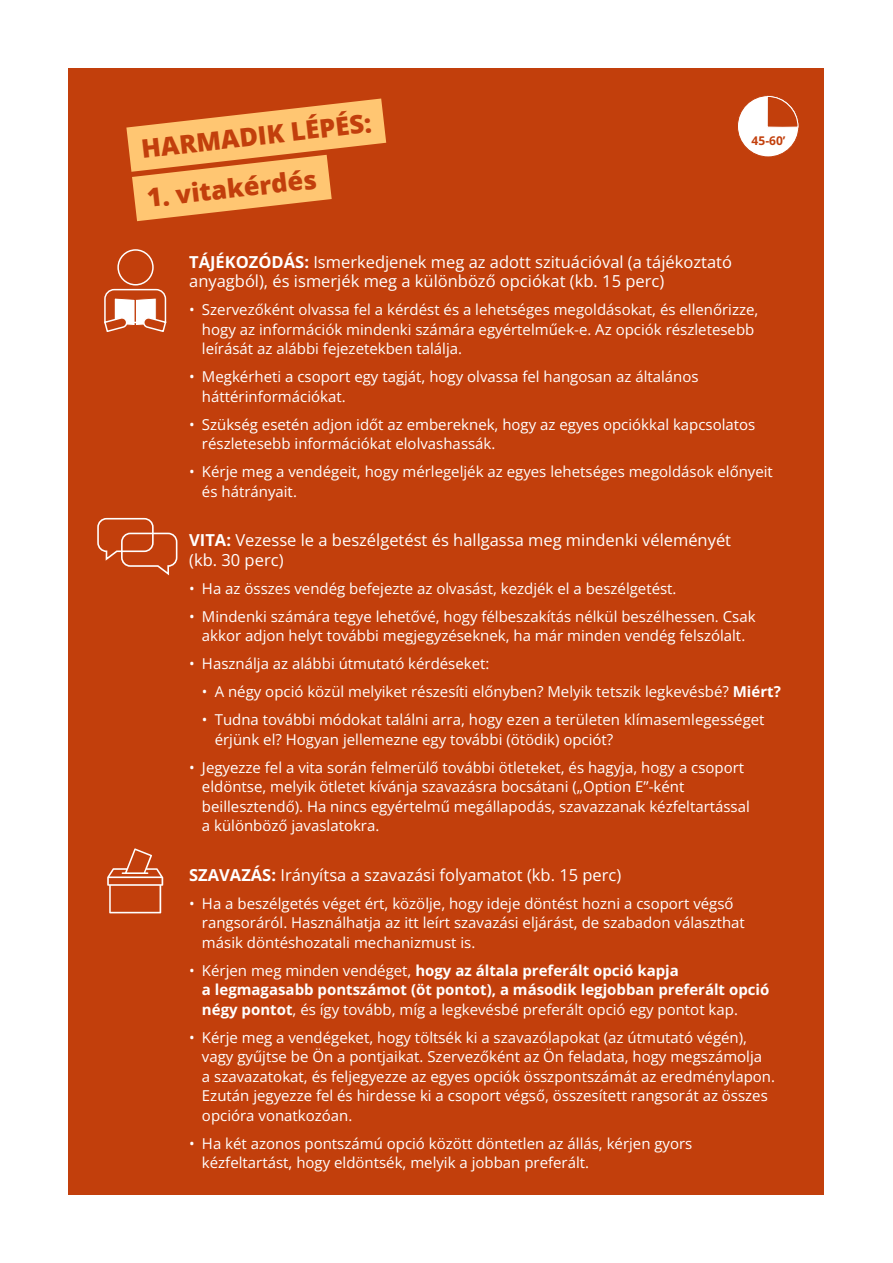
<style>
.page{position:relative;width:893px;height:1263px;background:#fff}
.page>*{position:absolute;margin:0;border:0;box-sizing:border-box;transform-origin:0 0}
.HH0{font:800 25.5px "Open Sans";color:#c23f0c}
.Hp2{font:16.5px/19.5px "Open Sans";color:#fff}
.t1{font:15px/19.5px "Open Sans";color:#fff}
.t2{font:700 15px/19.5px "Open Sans";color:#fff}
.t3{font:700 12px "Open Sans";color:#c23f0c}
.s1{font-weight:700}
.s2{font-weight:400}
</style>
<div class="page">
<div style="left:68px;top:68px;width:756px;height:1127px;background:#c23f0c"></div>
<svg style="left:126px;top:99px;width:260px;height:122px"></svg>
<div style="left:117px;top:250px;width:37px;height:35px;border:1px solid #fff;border-radius:50%"></div>
<svg style="left:104px;top:288px;width:63px;height:43px"></svg>
<div style="left:97px;top:518px;width:57px;height:34px;border:2px solid #fff;border-radius:8px"></div>
<div style="left:121px;top:533px;width:56px;height:34px;border:2px solid #fff;border-radius:8px"></div>
<svg style="left:107px;top:848px;width:56px;height:65px"></svg>
<div style="left:737px;top:96px;width:62px;height:61px;background:#fff;border-radius:50%"></div>
<div style="left:737px;top:95px;width:62px;height:62px;border:1px solid #c23f0c;border-radius:50%"></div>
<svg style="left:766px;top:96px;width:33px;height:32px"></svg>
<p class="HH0" style="left:139px;top:131px;width:233px;rotate:-7deg">HARMADIK LÉPÉS:</p>
<p class="HH0" style="left:145px;top:180px;width:172px;rotate:-7deg">1. vitakérdés</p>
<p class="t3" style="left:752px;top:133px;width:35px">45-60’</p>
<p class="Hp2" style="left:189px;top:251px;width:544px"><span class="s1">TÁJÉKOZÓDÁS:</span> Ismerkedjenek meg az adott szituációval (a tájékoztató anyagból), és ismerjék meg a különböző opciókat (kb. 15 perc)</p>
<p class="t1" style="left:202px;top:299px;width:558px;text-indent:-13px">• Szervezőként olvassa fel a kérdést és a lehetséges megoldásokat, és ellenőrizze, hogy az információk mindenki számára egyértelműek-e. Az opciók részletesebb leírását az alábbi fejezetekben találja.</p>
<p class="t1" style="left:202px;top:366px;width:498px;text-indent:-13px">• Megkérheti a csoport egy tagját, hogy olvassa fel hangosan az általános háttérinformációkat.</p>
<p class="t1" style="left:202px;top:414px;width:555px;text-indent:-13px">• Szükség esetén adjon időt az embereknek, hogy az egyes opciókkal kapcsolatos részletesebb információkat elolvashassák.</p>
<p class="t1" style="left:202px;top:462px;width:572px;text-indent:-13px">• Kérje meg a vendégeit, hogy mérlegeljék az egyes lehetséges megoldások előnyeit és hátrányait.</p>
<p class="Hp2" style="left:189px;top:530px;width:543px"><span class="s1">VITA:</span> Vezesse le a beszélgetést és hallgassa meg mindenki véleményét (kb. 30 perc)</p>
<p class="t1" style="left:189px;top:578px;width:489px">• Ha az összes vendég befejezte az olvasást, kezdjék el a beszélgetést.</p>
<p class="t1" style="left:189px;top:606px;width:568px;text-align:center">• Mindenki számára tegye lehetővé, hogy félbeszakítás nélkül beszélhessen. Csak akkor adjon helyt további megjegyzéseknek, ha már minden vendég felszólalt.</p>
<p class="t1" style="left:189px;top:654px;width:302px">• Használja az alábbi útmutató kérdéseket:</p>
<p class="t1" style="left:202px;top:682px;width:580px">• A négy opció közül melyiket részesíti előnyben? Melyik tetszik legkevésbé? <span class="s1">Miért?</span></p>
<p class="t1" style="left:215px;top:710px;width:551px;text-indent:-13px">• Tudna további módokat találni arra, hogy ezen a területen klímasemlegességet érjünk el? Hogyan jellemezne egy további (ötödik) opciót?</p>
<p class="t1" style="left:202px;top:757px;width:549px;text-indent:-13px">• Jegyezze fel a vita során felmerülő további ötleteket, és hagyja, hogy a csoport eldöntse, melyik ötletet kívánja szavazásra bocsátani („Option E”-ként beillesztendő). Ha nincs egyértelmű megállapodás, szavazzanak kézfeltartással a különböző javaslatokra.</p>
<p class="Hp2" style="left:189px;top:865px;width:434px"><span class="s1">SZAVAZÁS:</span> Irányítsa a szavazási folyamatot (kb. 15 perc)</p>
<p class="t1" style="left:202px;top:893px;width:544px;text-indent:-13px">• Ha a beszélgetés véget ért, közölje, hogy ideje döntést hozni a csoport végső rangsoráról. Használhatja az itt leírt szavazási eljárást, de szabadon választhat másik döntéshozatali mechanizmust is.</p>
<p class="t2" style="left:202px;top:960px;width:569px;text-indent:-13px"><span class="s2">• Kérjen meg minden vendéget,</span> hogy az általa preferált opció kapja<br>a legmagasabb pontszámot (öt pontot), a második legjobban preferált opció négy pontot<span class="s2">, és így tovább, míg a legkevésbé preferált opció egy pontot kap.</span></p>
<p class="t1" style="left:202px;top:1027px;width:575px;text-indent:-13px">• Kérje meg a vendégeket, hogy töltsék ki a szavazólapokat (az útmutató végén), vagy gyűjtse be Ön a pontjaikat. Szervezőként az Ön feladata, hogy megszámolja<br>a szavazatokat, és feljegyezze az egyes opciók összpontszámát az eredménylapon.<br>Ezután jegyezze fel és hirdesse ki a csoport végső, összesített rangsorát az összes opcióra vonatkozóan.</p>
<p class="t1" style="left:202px;top:1133px;width:492px;text-indent:-13px">• Ha két azonos pontszámú opció között döntetlen az állás, kérjen gyors kézfeltartást, hogy eldöntsék, melyik a jobban preferált.</p>
</div>
